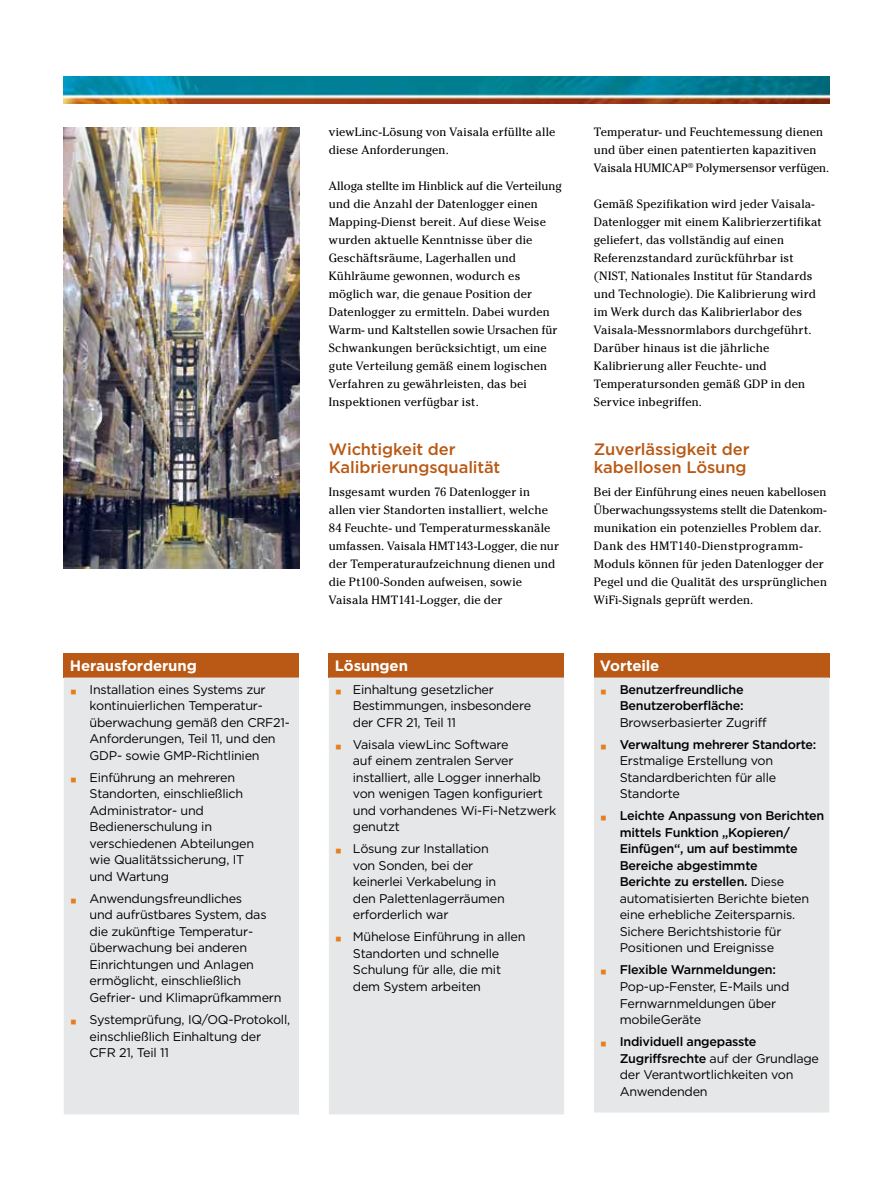
<style>
.page{position:relative;width:893px;height:1191px;background:#fff}
.page>*{position:absolute;margin:0;border:0;box-sizing:border-box;transform-origin:0 0}
.t1{font:500 16.5px/18px "Gotham";letter-spacing:-.01em;color:#b95915}
.t2{font:700 15px "Gotham";letter-spacing:-.01em;color:#fff}
.t3{font:12.6px/16.5px "Gotham";letter-spacing:-.02em;color:#000}
.t4{font:500 12.6px/16.5px "Gotham";letter-spacing:-.02em;color:#000;text-align:right}
.t5{font:12px/18px "Cheltenham Std";letter-spacing:.01em;color:#000}
.s1{font-family:"Arial";font-weight:900;font-size:21px;color:#e87d1e}
.s2{font-weight:500}
.s3{font-weight:400}
</style>
<div class="page">
<img style="left:64px;top:77px;width:765px;height:27px">
<div style="left:64px;top:652px;width:235px;height:25px;background:#b95915"></div>
<div style="left:64px;top:677px;width:235px;height:437px;background:#e6e7e8"></div>
<div style="left:594px;top:652px;width:235px;height:25px;background:#b95915"></div>
<div style="left:594px;top:677px;width:235px;height:435px;background:#e6e7e8"></div>
<div style="left:329px;top:652px;width:235px;height:25px;background:#b95915"></div>
<div style="left:329px;top:677px;width:235px;height:437px;background:#e6e7e8"></div>
<img style="left:64px;top:128px;width:235px;height:441px">
<p class="t2" style="left:70px;top:655px;width:129px">Herausforderung</p>
<p class="t3" style="left:90px;top:680px;width:202px;text-indent:-20px"><span class="s1">▪</span> Installation eines Systems zur kontinuierlichen Temperatur&shy;überwachung gemäß den CRF21-<br>Anforderungen, Teil 11, und den<br>GDP- sowie GMP-Richtlinien</p>
<p class="t3" style="left:90px;top:768px;width:166px;text-indent:-20px"><span class="s1">▪</span> Einführung an mehreren<br>Standorten, einschließlich<br>Administrator- und<br>Bedienerschulung in verschiedenen Abteilungen wie Qualitätssicherung, IT und Wartung</p>
<p class="t3" style="left:90px;top:890px;width:193px;text-indent:-20px"><span class="s1">▪</span> Anwendungsfreundliches<br>und aufrüstbares System, das die zukünftige Temperatur&shy;überwachung bei anderen<br>Einrichtungen und Anlagen ermöglicht, einschließlich<br>Gefrier- und Klimaprüfkammern</p>
<p class="t3" style="left:90px;top:1011px;width:202px;text-indent:-20px"><span class="s1">▪</span> Systemprüfung, IQ/OQ-Protokoll, einschließlich Einhaltung der<br>CFR 21, Teil 11</p>
<p class="t5" style="left:329px;top:123px;width:228px">viewLinc-Lösung von Vaisala erfüllte alle diese Anforderungen.</p>
<p class="t5" style="left:329px;top:177px;width:234px">Alloga stellte im Hinblick auf die Verteilung und die Anzahl der Datenlogger einen Mapping-Dienst bereit. Auf diese Weise wurden aktuelle Kenntnisse über die Geschäftsräume, Lagerhallen und Kühlräume gewonnen, wodurch es möglich war, die genaue Position der Datenlogger zu ermitteln. Dabei wurden Warm- und Kaltstellen sowie Ursachen für Schwankungen berücksichtigt, um eine gute Verteilung gemäß einem logischen Verfahren zu gewährleisten, das bei Inspektionen verfügbar ist.</p>
<h1 class="t1" style="left:329px;top:439px;width:173px">Wichtigkeit der<br>Kalibrierungsqualität</h1>
<p class="t5" style="left:329px;top:483px;width:232px">Insgesamt wurden 76 Datenlogger in allen vier Standorten installiert, welche 84 Feuchte- und Temperaturmesskanäle umfassen. Vaisala HMT143-Logger, die nur der Temperaturaufzeichnung dienen und die Pt100-Sonden aufweisen, sowie Vaisala HMT141-Logger, die der</p>
<p class="t2" style="left:335px;top:655px;width:75px">Lösungen</p>
<p class="t3" style="left:353px;top:680px;width:180px;text-indent:-18px"><span class="s1">▪</span> Einhaltung gesetzlicher<br>Bestimmungen, insbesondere der CFR 21, Teil 11</p>
<p class="t3" style="left:353px;top:735px;width:205px;text-indent:-18px"><span class="s1">▪</span> Vaisala viewLinc Software<br>auf einem zentralen Server installiert, alle Logger innerhalb von wenigen Tagen konfiguriert und vorhandenes Wi-Fi-Netzwerk genutzt</p>
<p class="t3" style="left:353px;top:840px;width:153px;text-indent:-18px"><span class="s1">▪</span> Lösung zur Installation von Sonden, bei der keinerlei Verkabelung in den Palettenlagerräumen erforderlich war</p>
<p class="t3" style="left:353px;top:928px;width:174px;text-indent:-18px"><span class="s1">▪</span> Mühelose Einführung in allen<br>Standorten und schnelle<br>Schulung für alle, die mit dem System arbeiten</p>
<p class="t5" style="left:594px;top:123px;width:237px">Temperatur- und Feuchtemessung dienen und über einen patentierten kapazitiven<br>Vaisala HUMICAP<sup>®</sup> Polymersensor verfügen.</p>
<p class="t5" style="left:594px;top:195px;width:229px">Gemäß Spezifikation wird jeder Vaisala-Datenlogger mit einem Kalibrierzertifikat geliefert, das vollständig auf einen Referenzstandard zurückführbar ist (NIST, Nationales Institut für Standards und Technologie). Die Kalibrierung wird im Werk durch das Kalibrierlabor des Vaisala-Messnormlabors durchgeführt.<br>Darüber hinaus ist die jährliche Kalibrierung aller Feuchte- und Temperatursonden gemäß GDP in den Service inbegriffen.</p>
<h1 class="t1" style="left:594px;top:439px;width:157px">Zuverlässigkeit der kabellosen Lösung</h1>
<p class="t5" style="left:594px;top:483px;width:235px">Bei der Einführung eines neuen kabellosen Überwachungssystems stellt die Datenkom&shy;munikation ein potenzielles Problem dar.<br>Dank des HMT140-Dienstprogramm-Moduls können für jeden Datenlogger der Pegel und die Qualität des ursprünglichen WiFi-Signals geprüft werden.</p>
<p class="t2" style="left:600px;top:655px;width:61px">Vorteile</p>
<p class="t4" style="left:600px;top:681px;width:145px"><span class="s1">▪</span> Benutzerfreundliche<br>Benutzeroberfläche:</p>
<p class="t3" style="left:620px;top:713px;width:149px">Browserbasierter Zugriff</p>
<p class="t3" style="left:620px;top:735px;width:198px;text-indent:-20px"><span class="s1">▪</span> <span class="s2">Verwaltung mehrerer Standorte:<br></span>Erstmalige Erstellung von<br>Standardberichten für alle<br>Standorte</p>
<p class="t4" style="left:620px;top:807px;width:206px;text-align:left;text-indent:-20px"><span class="s1">▪</span> Leichte Anpassung von Berichten mittels Funktion „Kopieren/<br>Einfügen“, um auf bestimmte<br>Bereiche abgestimmte<br>Berichte zu erstellen. <span class="s3">Diese automatisierten Berichte bieten eine erhebliche Zeitersparnis.<br>Sichere Berichtshistorie für<br>Positionen und Ereignisse</span></p>
<p class="t3" style="left:620px;top:961px;width:171px;text-indent:-20px"><span class="s1">▪</span> <span class="s2">Flexible Warnmeldungen:<br></span>Pop-up-Fenster, E-Mails und<br>Fernwarnmeldungen über mobileGeräte</p>
<p class="t3" style="left:620px;top:1033px;width:201px;text-indent:-20px"><span class="s1">▪</span> <span class="s2">Individuell angepasste<br>Zugriffsrechte</span> auf der Grundlage der Verantwortlichkeiten von<br>Anwendenden</p>
</div>
